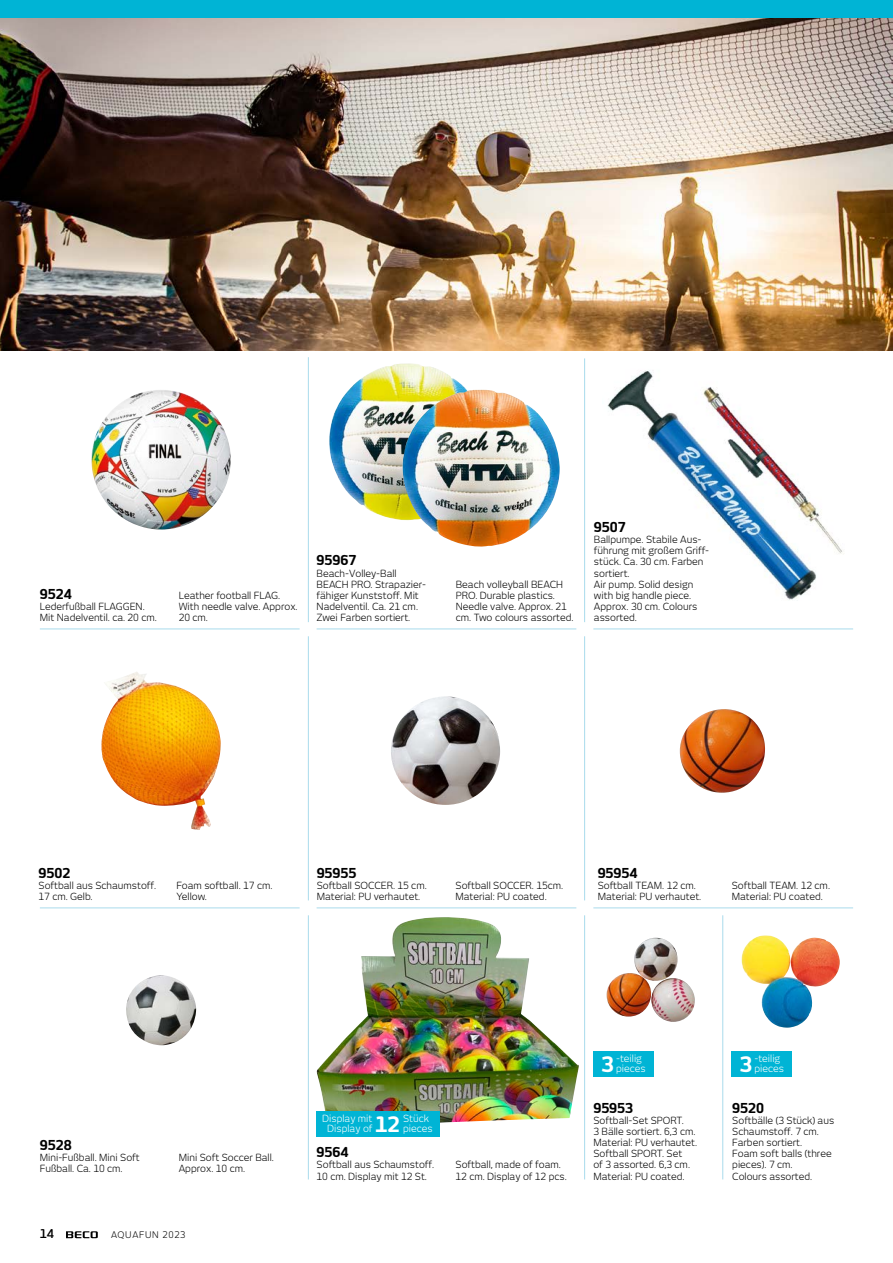
<style>
.page{position:relative;width:893px;height:1263px;background:#fff}
.page>*{position:absolute;margin:0;border:0;box-sizing:border-box;transform-origin:0 0}
.Beschreibung{font:700 21px "New June Pro";color:#fff}
.Art-Nr_ohne_Buchstab{font:700 13.5px "New June Pro";color:#000}
.t1{font:600 12px "New June";color:#000}
.Beschreibung-2{font:9.75px/11.1px "New June";color:#000}
.Beschreibung-3{font:9.75px "New June";color:#fff}
.t2{font:9px "New June";letter-spacing:.08em;color:#000}
</style>
<div class="page">
<hr style="left:40px;top:628px;width:260px;height:1px;background:#a9dbec">
<hr style="left:40px;top:907px;width:260px;height:1px;background:#a9dbec">
<hr style="left:317px;top:628px;width:259px;height:1px;background:#a9dbec">
<hr style="left:317px;top:907px;width:259px;height:1px;background:#a9dbec">
<hr style="left:593px;top:628px;width:260px;height:1px;background:#a9dbec">
<hr style="left:593px;top:907px;width:260px;height:1px;background:#a9dbec">
<hr style="left:308px;top:357px;width:1px;height:265px;background:#a9dbec">
<hr style="left:308px;top:636px;width:1px;height:264px;background:#a9dbec">
<hr style="left:308px;top:915px;width:1px;height:264px;background:#a9dbec">
<hr style="left:584px;top:358px;width:1px;height:264px;background:#a9dbec">
<hr style="left:584px;top:636px;width:1px;height:264px;background:#a9dbec">
<hr style="left:584px;top:915px;width:1px;height:264px;background:#a9dbec">
<hr style="left:722px;top:915px;width:1px;height:264px;background:#a9dbec">
<div style="left:0;top:0;width:893px;height:19px;background:#00b4d5"></div>
<img style="left:329px;top:363px;width:157px;height:157px">
<img style="left:101px;top:672px;width:120px;height:158px">
<img style="left:391px;top:696px;width:109px;height:109px">
<img style="left:126px;top:975px;width:70px;height:71px">
<img style="left:91px;top:390px;width:140px;height:139px">
<img style="left:607px;top:938px;width:88px;height:84px">
<img style="left:680px;top:709px;width:85px;height:84px">
<img style="left:401px;top:390px;width:159px;height:157px">
<img style="left:0;top:19px;width:893px;height:331px">
<img style="left:742px;top:935px;width:98px;height:93px">
<img style="left:317px;top:917px;width:262px;height:206px">
<img style="left:607px;top:370px;width:235px;height:230px">
<div style="left:732px;top:1051px;width:60px;height:26px;background:#00b4d5"></div>
<div style="left:593px;top:1051px;width:60px;height:26px;background:#00b4d5"></div>
<div style="left:317px;top:1111px;width:123px;height:26px;background:#00b4d5"></div>
<svg style="left:66px;top:1231px;width:32px;height:7px"></svg>
<p class="Art-Nr_ohne_Buchstab" style="left:40px;top:586px;width:33px">9524</p>
<p class="Beschreibung-2" style="left:40px;top:601px;width:118px">Lederfußball FLAGGEN.<br>Mit Nadelventil. ca. 20 cm.</p>
<p class="Beschreibung-2" style="left:179px;top:590px;width:120px">Leather football FLAG.<br>With needle valve. Approx.<br>20 cm.</p>
<p class="Art-Nr_ohne_Buchstab" style="left:317px;top:552px;width:41px">95967</p>
<p class="Beschreibung-2" style="left:317px;top:567px;width:111px">Beach-Volley-Ball<br>BEACH PRO. Strapazier&shy;fähiger Kunststoff. Mit<br>Nadelventil. Ca. 21 cm.<br>Zwei Farben sortiert.</p>
<p class="Beschreibung-2" style="left:456px;top:578px;width:119px">Beach volleyball BEACH<br>PRO. Durable plastics.<br>Needle valve. Approx. 21 cm. Two colours assorted.</p>
<p class="Art-Nr_ohne_Buchstab" style="left:594px;top:519px;width:33px">9507</p>
<p class="Beschreibung-2" style="left:594px;top:534px;width:117px">Ballpumpe. Stabile Aus&shy;führung mit großem Griff&shy;stück. Ca. 30 cm. Farben sortiert.<br>Air pump. Solid design with big handle piece.<br>Approx. 30 cm. Colours assorted.</p>
<p class="Art-Nr_ohne_Buchstab" style="left:39px;top:864px;width:33px">9502</p>
<p class="Beschreibung-2" style="left:39px;top:880px;width:119px">Softball aus Schaumstoff.<br>17 cm. Gelb.</p>
<p class="Beschreibung-2" style="left:176px;top:880px;width:98px">Foam softball. 17 cm.<br>Yellow.</p>
<p class="Art-Nr_ohne_Buchstab" style="left:317px;top:864px;width:41px">95955</p>
<p class="Beschreibung-2" style="left:317px;top:879px;width:112px">Softball SOCCER. 15 cm.<br>Material: PU verhautet.</p>
<p class="Beschreibung-2" style="left:456px;top:879px;width:109px">Softball SOCCER. 15cm.<br>Material: PU coated.</p>
<p class="Art-Nr_ohne_Buchstab" style="left:598px;top:864px;width:41px">95954</p>
<p class="Beschreibung-2" style="left:598px;top:879px;width:105px">Softball TEAM. 12 cm.<br>Material: PU verhautet.</p>
<p class="Beschreibung-2" style="left:732px;top:879px;width:100px">Softball TEAM. 12 cm.<br>Material: PU coated.</p>
<p class="Art-Nr_ohne_Buchstab" style="left:40px;top:1136px;width:33px">9528</p>
<p class="Beschreibung-2" style="left:40px;top:1152px;width:101px">Mini-Fußball. Mini Soft<br>Fußball. Ca. 10 cm.</p>
<p class="Beschreibung-2" style="left:179px;top:1152px;width:97px">Mini Soft Soccer Ball.<br>Approx. 10 cm.</p>
<p class="t1" style="left:40px;top:1227px;width:16px">14</p>
<p class="t2" style="left:111px;top:1230px;width:76px">AQUAFUN 2023</p>
<p class="Beschreibung-3" style="left:322px;top:1113px;width:52px">Display mit</p>
<p class="Beschreibung-3" style="left:327px;top:1123px;width:47px">Display of</p>
<p class="Beschreibung" style="left:375px;top:1111px;width:26px">12</p>
<p class="Beschreibung-3" style="left:403px;top:1113px;width:27px">Stück</p>
<p class="Beschreibung-3" style="left:403px;top:1123px;width:31px">pieces</p>
<p class="Art-Nr_ohne_Buchstab" style="left:317px;top:1144px;width:33px">9564</p>
<p class="Beschreibung-2" style="left:317px;top:1159px;width:119px">Softball aus Schaumstoff.<br>10 cm. Display mit 12 St.</p>
<p class="Beschreibung-2" style="left:455px;top:1159px;width:113px">Softball, made of foam.<br>12 cm. Display of 12 pcs.</p>
<p class="Beschreibung" style="left:601px;top:1051px;width:14px">3</p>
<p class="Beschreibung-3" style="left:616px;top:1053px;width:27px">-teilig</p>
<p class="Beschreibung-3" style="left:616px;top:1062px;width:31px">pieces</p>
<p class="Art-Nr_ohne_Buchstab" style="left:593px;top:1099px;width:41px">95953</p>
<p class="Beschreibung-2" style="left:593px;top:1114px;width:105px">Softball-Set SPORT.<br>3 Bälle sortiert. 6,3 cm.<br>Material: PU verhautet.<br>Softball SPORT. Set<br>of 3 assorted. 6,3 cm.<br>Material: PU coated.</p>
<p class="Beschreibung" style="left:740px;top:1051px;width:14px">3</p>
<p class="Beschreibung-3" style="left:754px;top:1053px;width:27px">-teilig</p>
<p class="Beschreibung-3" style="left:754px;top:1062px;width:31px">pieces</p>
<p class="Art-Nr_ohne_Buchstab" style="left:732px;top:1099px;width:33px">9520</p>
<p class="Beschreibung-2" style="left:732px;top:1114px;width:103px">Softbälle (3 Stück) aus<br>Schaumstoff. 7 cm.<br>Farben sortiert.<br>Foam soft balls (three pieces). 7 cm.<br>Colours assorted.</p>
</div>
